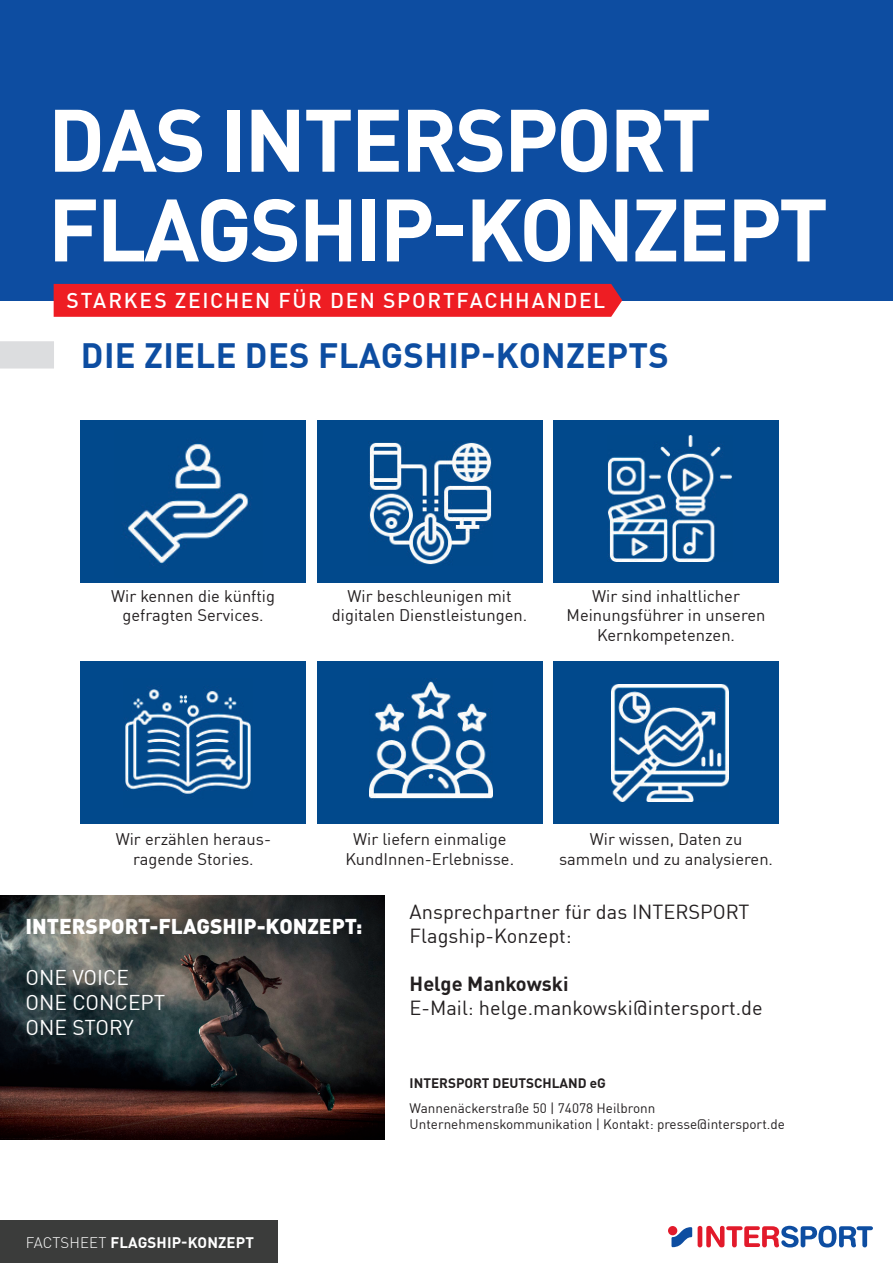
<style>
.page{position:relative;width:893px;height:1263px;background:#fff}
.page>*{position:absolute;margin:0;border:0;box-sizing:border-box;transform-origin:0 0}
.t1{font:700 87px/89.7px "FFDIN Profor IIC";letter-spacing:-.03em;color:#fff}
.t2{font:700 34.5px "FFDIN Profor IIC";letter-spacing:.01em;color:#0d4da1}
.t3{font:500 21px "FFDIN Profor IIC";letter-spacing:.075em;color:#fff}
.t4{font:900 21px "FFDIN Profor IIC";color:#fff}
.t5{font:21px/25.2px "FFDIN Profor IIC";color:#fff}
.t6{font:19.95px/24px "FFDIN Profor IIC";color:#231f20}
.t7{font:700 19.95px "FFDIN Profor IIC";color:#231f20}
.t8{font:16.5px/19.8px "FFDIN Profor IIC";color:#231f20;text-align:center}
.t9{font:700 15px "FFDIN Profor IIC";letter-spacing:.01em;color:#fff}
.t10{font:13.5px/16.2px "FFDIN Profor IIC";color:#231f20}
.t11{font:700 13.5px "FFDIN Profor IIC";color:#231f20}
.s1{font-weight:300}
</style>
<div class="page">
<div style="left:0;top:1221px;width:277px;height:42px;background:#3b3c3b"></div>
<hr style="left:698px;top:1226px;width:4px;height:21px;background:#e21a2b;border-radius:2px">
<div style="left:668px;top:1226px;width:9px;height:9px;background:#e21a2b;border-radius:50%"></div>
<svg style="left:706px;top:1226px;width:167px;height:21px"></svg>
<svg style="left:671px;top:1227px;width:21px;height:20px"></svg>
<svg style="left:0;top:341px;width:54px;height:27px"></svg>
<div style="left:81px;top:420px;width:225px;height:163px;background:#01498c"></div>
<img style="left:124px;top:441px;width:127px;height:125px">
<div style="left:317px;top:420px;width:225px;height:163px;background:#01498c"></div>
<img style="left:368px;top:441px;width:124px;height:124px">
<div style="left:553px;top:420px;width:226px;height:163px;background:#01498c"></div>
<img style="left:607px;top:436px;width:125px;height:125px">
<div style="left:81px;top:661px;width:225px;height:162px;background:#01498c"></div>
<img style="left:125px;top:689px;width:127px;height:107px">
<div style="left:318px;top:661px;width:225px;height:162px;background:#01498c"></div>
<img style="left:370px;top:681px;width:123px;height:118px">
<div style="left:553px;top:661px;width:226px;height:162px;background:#01498c"></div>
<img style="left:611px;top:684px;width:118px;height:118px">
<div style="left:0;top:0;width:893px;height:301px;background:#0d4da1"></div>
<img style="left:0;top:895px;width:385px;height:245px">
<div style="left:54px;top:284px;width:568px;height:33px;background:#ee1d23"></div>
<h1 class="t1" style="left:48px;top:90px;width:782px">DAS INTERSPORT<br>FLAGSHIP-KONZEPT</h1>
<p class="t3" style="left:67px;top:285px;width:540px">STARKES ZEICHEN FÜR DEN SPORTFACHHANDEL</p>
<h2 class="t2" style="left:81px;top:328px;width:589px">DIE ZIELE DES FLAGSHIP-KONZEPTS</h2>
<p class="t8" style="left:111px;top:585px;width:166px">Wir kennen die künftig gefragten Services.</p>
<p class="t8" style="left:332px;top:585px;width:197px">Wir beschleunigen mit digitalen Dienstleistungen.</p>
<p class="t8" style="left:567px;top:585px;width:200px">Wir sind inhaltlicher<br>Meinungsführer in unseren<br>Kernkompetenzen.</p>
<p class="t8" style="left:116px;top:828px;width:157px">Wir erzählen heraus&shy;ragende Stories.</p>
<p class="t8" style="left:345px;top:828px;width:170px">Wir liefern einmalige<br>KundInnen-Erlebnisse.</p>
<p class="t8" style="left:559px;top:828px;width:215px">Wir wissen, Daten zu sammeln und zu analysieren.</p>
<p class="t4" style="left:26px;top:910px;width:338px">INTERSPORT-FLAGSHIP-KONZEPT:</p>
<p class="t5" style="left:26px;top:963px;width:141px">ONE VOICE<br>ONE CONCEPT<br>ONE STORY</p>
<p class="t9" style="left:26px;top:1231px;width:229px"><span class="s1">FACTSHEET</span> FLAGSHIP-KONZEPT</p>
<p class="t6" style="left:410px;top:898px;width:341px">Ansprechpartner für das INTERSPORT<br>Flagship-Konzept:</p>
<p class="t7" style="left:410px;top:968px;width:160px">Helge Mankowski</p>
<p class="t6" style="left:410px;top:994px;width:355px">E-Mail: helge.mankowski@intersport.de</p>
<p class="t11" style="left:410px;top:1073px;width:198px">INTERSPORT DEUTSCHLAND eG</p>
<p class="t10" style="left:410px;top:1099px;width:377px">Wannenäckerstraße 50 | 74078 Heilbronn<br>Unternehmenskommunikation | Kontakt: presse@intersport.de</p>
</div>
